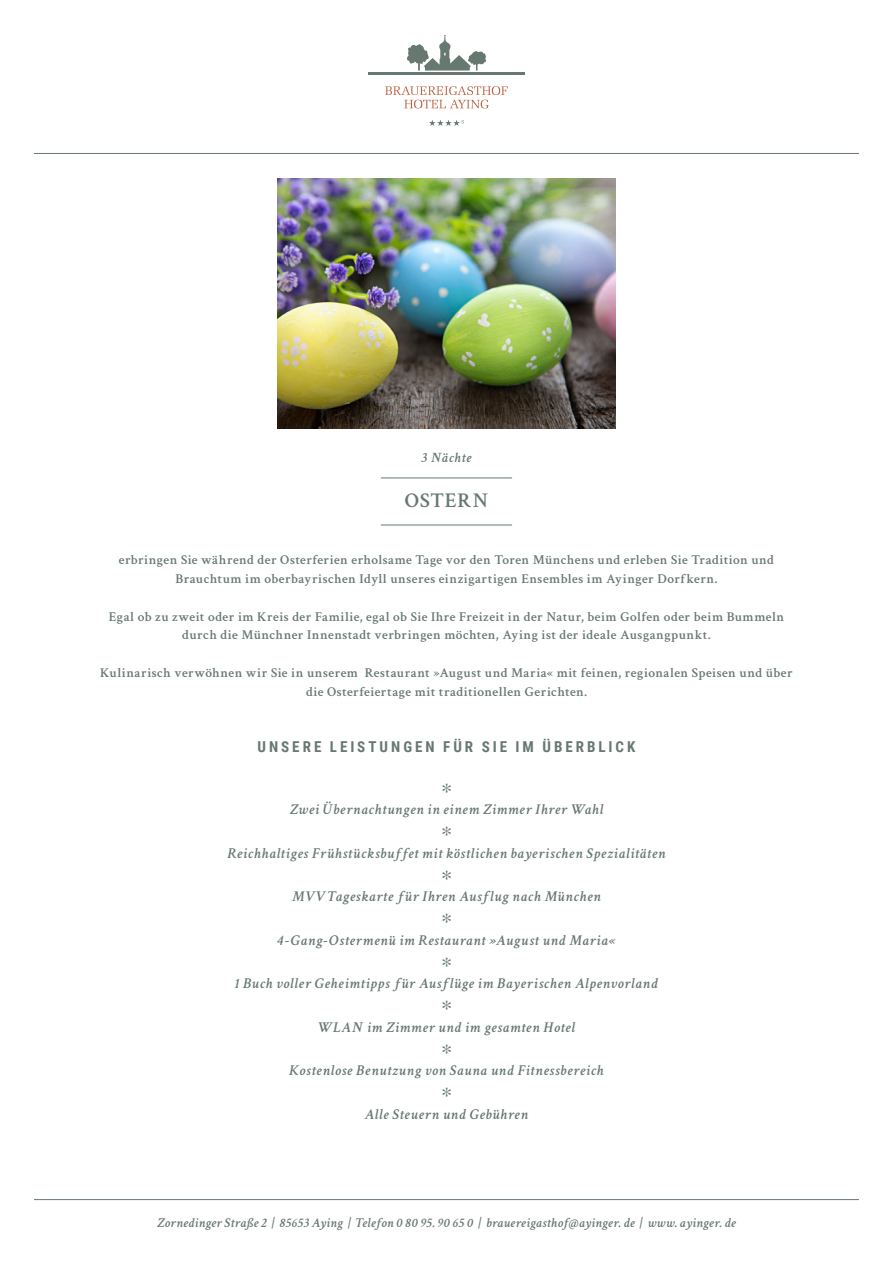
<style>
.page{position:relative;width:893px;height:1263px;background:#fff}
.page>*{position:absolute;margin:0;border:0;box-sizing:border-box;transform-origin:0 0}
.Leistungen_kursiv{font:italic 22.5px "Times";color:#677870}
.Sternchen{font:italic 22.5px "Times";color:#677870}
.Headline_Crimson{font:600 21px "Crimson Text";letter-spacing:.045em;color:#677870}
.Leistungen_kursiv-2{font:italic 600 15px "Crimson Text";letter-spacing:.05em;color:#677870}
.Zwischenhead_Roboto{font:700 15px "Roboto Condensed";letter-spacing:.2em;color:#677870}
.Overline{font:italic 600 14.25px "Crimson Text";letter-spacing:.05em;color:#677870}
.Fließtext_Crimson{font:600 13.5px/18.8px "Crimson Text";letter-spacing:.03em;color:#677870;text-align:center}
.t1{font:italic 600 13.5px "Crimson Text";letter-spacing:.02em;color:#677870}
</style>
<div class="page">
<svg style="left:385px;top:86px;width:123px;height:22px"></svg>
<hr style="left:368px;top:72px;width:157px;height:3px;background:#677870">
<svg style="left:407px;top:35px;width:79px;height:36px"></svg>
<svg style="left:429px;top:120px;width:35px;height:6px"></svg>
<hr style="left:34px;top:1199px;width:825px;height:1px;background:#677870">
<hr style="left:34px;top:153px;width:825px;height:1px;background:#677870">
<img style="left:277px;top:178px;width:339px;height:250px">
<hr style="left:381px;top:478px;width:131px;height:1px;background:#677870">
<hr style="left:381px;top:525px;width:131px;height:1px;background:#677870">
<p class="Overline" style="left:422px;top:447px;width:51px">3 Nächte</p>
<p class="Headline_Crimson" style="left:405px;top:485px;width:85px">OSTERN</p>
<p class="Fließtext_Crimson" style="left:119px;top:550px;width:657px">erbringen Sie während der Osterferien erholsame Tage vor den Toren Münchens und erleben Sie Tradition und<br>Brauchtum im oberbayrischen Idyll unseres einzigartigen Ensembles im Ayinger Dorfkern.</p>
<p class="Fließtext_Crimson" style="left:109px;top:606px;width:677px">Egal ob zu zweit oder im Kreis der Familie, egal ob Sie Ihre Freizeit in der Natur, beim Golfen oder beim Bummeln durch die Münchner Innenstadt verbringen möchten, Aying ist der ideale Ausgangpunkt.</p>
<p class="Fließtext_Crimson" style="left:100px;top:662px;width:694px">Kulinarisch verwöhnen wir Sie in unserem Restaurant »August und Maria« mit feinen, regionalen Speisen und über die Osterfeiertage mit traditionellen Gerichten.</p>
<p class="Zwischenhead_Roboto" style="left:258px;top:736px;width:379px">UNSERE LEISTUNGEN FÜR SIE IM ÜBERBLICK</p>
<p class="Sternchen" style="left:441px;top:772px;width:13px">*</p>
<p class="Leistungen_kursiv-2" style="left:290px;top:799px;width:315px">Zwei Übernachtungen in einem Zimmer Ihrer Wahl</p>
<p class="Sternchen" style="left:441px;top:815px;width:13px">*</p>
<p class="Leistungen_kursiv-2" style="left:227px;top:842px;width:440px">Reichhaltiges Frühstücksbuffet mit köstlichen bayerischen Spezialitäten</p>
<p class="Leistungen_kursiv" style="left:441px;top:859px;width:13px">*</p>
<p class="Leistungen_kursiv-2" style="left:292px;top:886px;width:310px">MVV Tageskarte für Ihren Ausflug nach München</p>
<p class="Leistungen_kursiv" style="left:441px;top:902px;width:13px">*</p>
<p class="Leistungen_kursiv-2" style="left:277px;top:929px;width:340px">4-Gang-Ostermenü im Restaurant »August und Maria«</p>
<p class="Leistungen_kursiv" style="left:441px;top:946px;width:13px">*</p>
<p class="Leistungen_kursiv-2" style="left:235px;top:973px;width:424px">1 Buch voller Geheimtipps für Ausflüge im Bayerischen Alpenvorland</p>
<p class="Leistungen_kursiv" style="left:441px;top:989px;width:13px">*</p>
<p class="Leistungen_kursiv-2" style="left:318px;top:1016px;width:259px">WLAN im Zimmer und im gesamten Hotel</p>
<p class="Leistungen_kursiv" style="left:441px;top:1033px;width:13px">*</p>
<p class="Leistungen_kursiv-2" style="left:289px;top:1060px;width:316px">Kostenlose Benutzung von Sauna und Fitnessbereich</p>
<p class="Sternchen" style="left:441px;top:1076px;width:13px">*</p>
<p class="Leistungen_kursiv-2" style="left:365px;top:1103px;width:165px">Alle Steuern und Gebühren</p>
<p class="t1" style="left:157px;top:1213px;width:580px">Zornedinger Straße 2 | 85653 Aying | Telefon 0 80 95. 90 65 0 | brauereigasthof@ayinger. de | www. ayinger. de</p>
</div>
